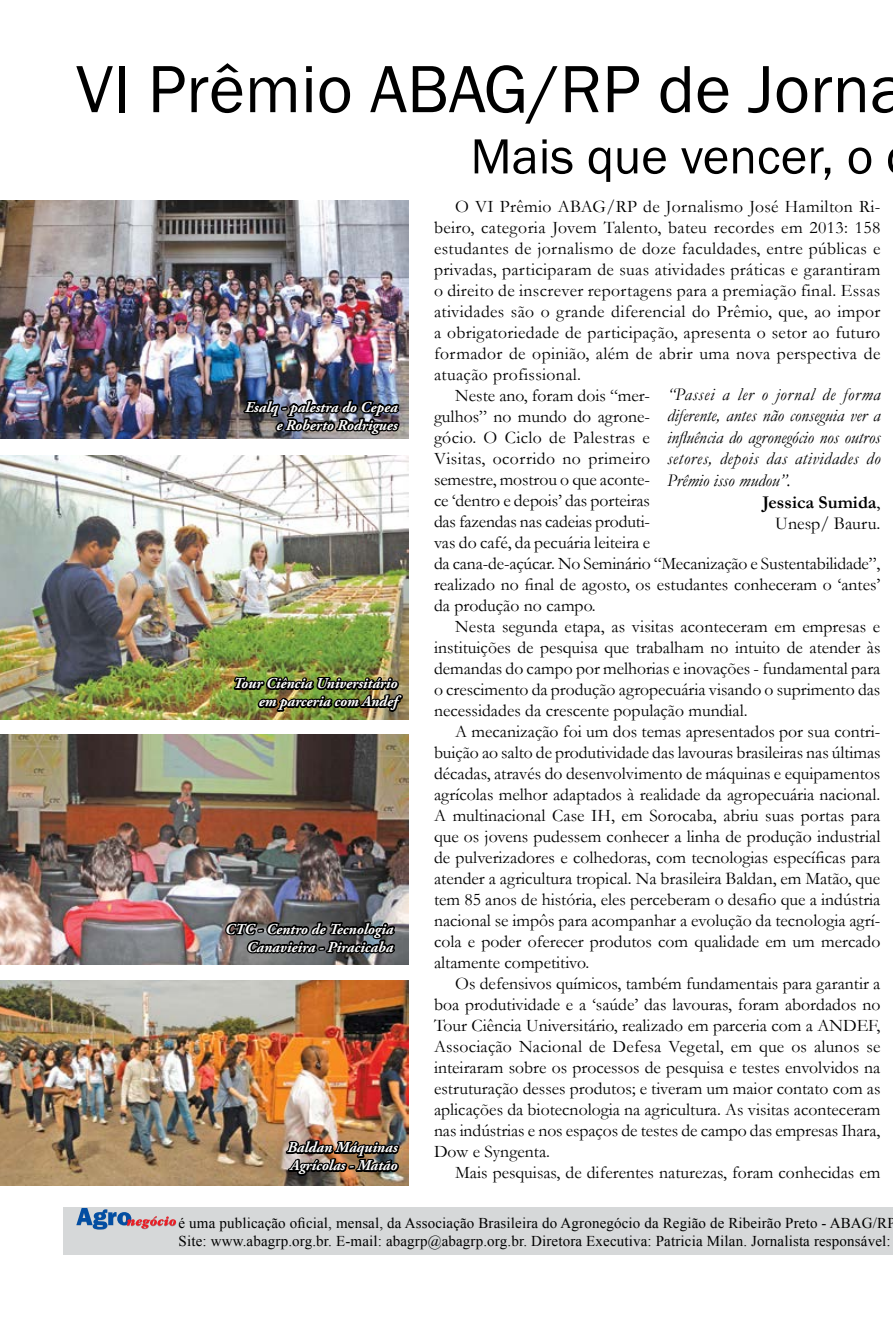
<style>
.page{position:relative;width:893px;height:1319px;background:#fff}
.page>*{position:absolute;margin:0;border:0;box-sizing:border-box;transform-origin:0 0}
.t1{font:69px "Franklin Gothic";color:#000}
.t2{font:51px "Franklin Gothic";color:#000}
.t3{font:italic 18px "Garamond";color:#000}
.t4{font:italic 18px "Garamond";letter-spacing:.03em;color:#000}
.t5{font:italic 18px "Garamond";letter-spacing:.035em;color:#000}
.t6{font:700 18px "Garamond";color:#000}
.t7{font:18px "Garamond";color:#000}
.t8{font:17.7px "Garamond";color:#000}
.t9{font:17.7px "Garamond";letter-spacing:.02em;color:#000}
.t10{font:15px/18px "Times New Roman";letter-spacing:.01em;color:#000}
.t11{font:italic 700 15px/18px "Adobe Garamond Pro";color:#fff;text-align:right}
.s1{font-weight:400}
</style>
<div class="page">
<div style="left:64px;top:1207px;width:829px;height:47px;background:#d6d8d9"></div>
<svg style="left:76px;top:1208px;width:100px;height:21px"></svg>
<img style="left:0;top:200px;width:408px;height:238px">
<img style="left:0;top:734px;width:408px;height:230px">
<img style="left:0;top:456px;width:408px;height:263px">
<img style="left:0;top:980px;width:408px;height:205px">
<img style="left:242px;top:398px;width:159px;height:41px">
<img style="left:232px;top:655px;width:172px;height:65px">
<svg style="left:224px;top:913px;width:172px;height:52px"></svg>
<img style="left:284px;top:1082px;width:117px;height:101px">
<h1 class="t1" style="left:76px;top:46px;width:832px">VI Prêmio ABAG/RP de Jorna</h1>
<h2 class="t2" style="left:470px;top:125px;width:404px">Mais que vencer, o</h2>
<p class="t11" style="left:245px;top:398px;width:154px">Esalq - palestra do Cepea e Roberto Rodrigues</p>
<p class="t11" style="left:233px;top:674px;width:166px">Tour Ciência Universitário em parceria com Andef</p>
<p class="t11" style="left:225px;top:920px;width:170px">CTC - Centro de Tecnologia<br>Canavieira - Piracicaba</p>
<p class="t11" style="left:287px;top:1138px;width:112px;text-align:left">Baldan Máquinas<br>Agrícolas - Matão</p>
<p class="t9" style="left:455px;top:194px;width:427px">O VI Prêmio ABAG/RP de Jornalismo José Hamilton Ri-</p>
<p class="t9" style="left:434px;top:215px;width:448px">beiro, categoria Jovem Talento, bateu recordes em 2013: 158</p>
<p class="t9" style="left:434px;top:236px;width:448px">estudantes de jornalismo de doze faculdades, entre públicas e</p>
<p class="t9" style="left:434px;top:257px;width:448px">privadas, participaram de suas atividades práticas e garantiram</p>
<p class="t9" style="left:434px;top:278px;width:448px">o direito de inscrever reportagens para a premiação final. Essas</p>
<p class="t9" style="left:434px;top:299px;width:448px">atividades são o grande diferencial do Prêmio, que, ao impor</p>
<p class="t9" style="left:434px;top:320px;width:448px">a obrigatoriedade de participação, apresenta o setor ao futuro</p>
<p class="t9" style="left:434px;top:341px;width:448px">formador de opinião, além de abrir uma nova perspectiva de</p>
<p class="t9" style="left:434px;top:362px;width:149px">atuação profissional.</p>
<p class="t8" style="left:455px;top:383px;width:196px">Neste ano, foram dois “mer-</p>
<p class="t8" style="left:434px;top:404px;width:218px">gulhos” no mundo do agrone-</p>
<p class="t9" style="left:434px;top:425px;width:218px">gócio. O Ciclo de Palestras e</p>
<p class="t9" style="left:434px;top:446px;width:218px">Visitas, ocorrido no primeiro</p>
<p class="t8" style="left:434px;top:467px;width:218px">semestre, mostrou o que aconte-</p>
<p class="t8" style="left:434px;top:488px;width:218px">ce ‘dentro e depois’ das porteiras</p>
<p class="t8" style="left:434px;top:509px;width:218px">das fazendas nas cadeias produti-</p>
<p class="t8" style="left:434px;top:530px;width:218px">vas do café, da pecuária leiteira e</p>
<p class="t8" style="left:434px;top:551px;width:448px">da cana-de-açúcar. No Seminário “Mecanização e Sustentabilidade”,</p>
<p class="t8" style="left:434px;top:572px;width:448px">realizado no final de agosto, os estudantes conheceram o ‘antes’</p>
<p class="t8" style="left:434px;top:593px;width:163px">da produção no campo.</p>
<p class="t8" style="left:455px;top:614px;width:427px">Nesta segunda etapa, as visitas aconteceram em empresas e</p>
<p class="t8" style="left:434px;top:635px;width:448px">instituições de pesquisa que trabalham no intuito de atender às</p>
<p class="t8" style="left:434px;top:656px;width:448px">demandas do campo por melhorias e inovações - fundamental para</p>
<p class="t8" style="left:434px;top:677px;width:448px">o crescimento da produção agropecuária visando o suprimento das</p>
<p class="t8" style="left:434px;top:698px;width:315px">necessidades da crescente população mundial.</p>
<p class="t8" style="left:455px;top:719px;width:427px">A mecanização foi um dos temas apresentados por sua contri-</p>
<p class="t8" style="left:434px;top:740px;width:448px">buição ao salto de produtividade das lavouras brasileiras nas últimas</p>
<p class="t8" style="left:434px;top:761px;width:448px">décadas, através do desenvolvimento de máquinas e equipamentos</p>
<p class="t8" style="left:434px;top:782px;width:448px">agrícolas melhor adaptados à realidade da agropecuária nacional.</p>
<p class="t8" style="left:434px;top:803px;width:448px">A multinacional Case IH, em Sorocaba, abriu suas portas para</p>
<p class="t8" style="left:434px;top:824px;width:448px">que os jovens pudessem conhecer a linha de produção industrial</p>
<p class="t8" style="left:434px;top:845px;width:448px">de pulverizadores e colhedoras, com tecnologias específicas para</p>
<p class="t8" style="left:434px;top:866px;width:448px">atender a agricultura tropical. Na brasileira Baldan, em Matão, que</p>
<p class="t8" style="left:434px;top:887px;width:448px">tem 85 anos de história, eles perceberam o desafio que a indústria</p>
<p class="t8" style="left:434px;top:908px;width:448px">nacional se impôs para acompanhar a evolução da tecnologia agrí-</p>
<p class="t8" style="left:434px;top:929px;width:448px">cola e poder oferecer produtos com qualidade em um mercado</p>
<p class="t8" style="left:434px;top:950px;width:157px">altamente competitivo.</p>
<p class="t8" style="left:455px;top:971px;width:427px">Os defensivos químicos, também fundamentais para garantir a</p>
<p class="t8" style="left:434px;top:992px;width:448px">boa produtividade e a ‘saúde’ das lavouras, foram abordados no</p>
<p class="t8" style="left:434px;top:1013px;width:448px">Tour Ciência Universitário, realizado em parceria com a ANDEF,</p>
<p class="t8" style="left:434px;top:1034px;width:448px">Associação Nacional de Defesa Vegetal, em que os alunos se</p>
<p class="t8" style="left:434px;top:1055px;width:448px">inteiraram sobre os processos de pesquisa e testes envolvidos na</p>
<p class="t8" style="left:434px;top:1076px;width:448px">estruturação desses produtos; e tiveram um maior contato com as</p>
<p class="t8" style="left:434px;top:1097px;width:448px">aplicações da biotecnologia na agricultura. As visitas aconteceram</p>
<p class="t8" style="left:434px;top:1118px;width:448px">nas indústrias e nos espaços de testes de campo das empresas Ihara,</p>
<p class="t8" style="left:434px;top:1139px;width:118px">Dow e Syngenta.</p>
<p class="t8" style="left:455px;top:1160px;width:427px">Mais pesquisas, de diferentes naturezas, foram conhecidas em</p>
<p class="t5" style="left:667px;top:381px;width:215px">“Passei a ler o jornal de forma</p>
<p class="t3" style="left:667px;top:403px;width:215px">diferente, antes não conseguia ver a</p>
<p class="t3" style="left:667px;top:425px;width:215px">influência do agronegócio nos outros</p>
<p class="t4" style="left:667px;top:446px;width:215px">setores, depois das atividades do</p>
<p class="t3" style="left:667px;top:468px;width:125px">Prêmio isso mudou”.</p>
<p class="t6" style="left:762px;top:489px;width:120px">Jessica Sumida<span class="s1">,</span></p>
<p class="t7" style="left:775px;top:511px;width:107px">Unesp/ Bauru.</p>
<p class="t10" style="left:179px;top:1213px;width:719px">é uma publicação oficial, mensal, da Associação Brasileira do Agronegócio da Região de Ribeirão Preto - ABAG/RP<br>Site: www.abagrp.org.br. E-mail: abagrp@abagrp.org.br. Diretora Executiva: Patricia Milan. Jornalista responsável:</p>
</div>
